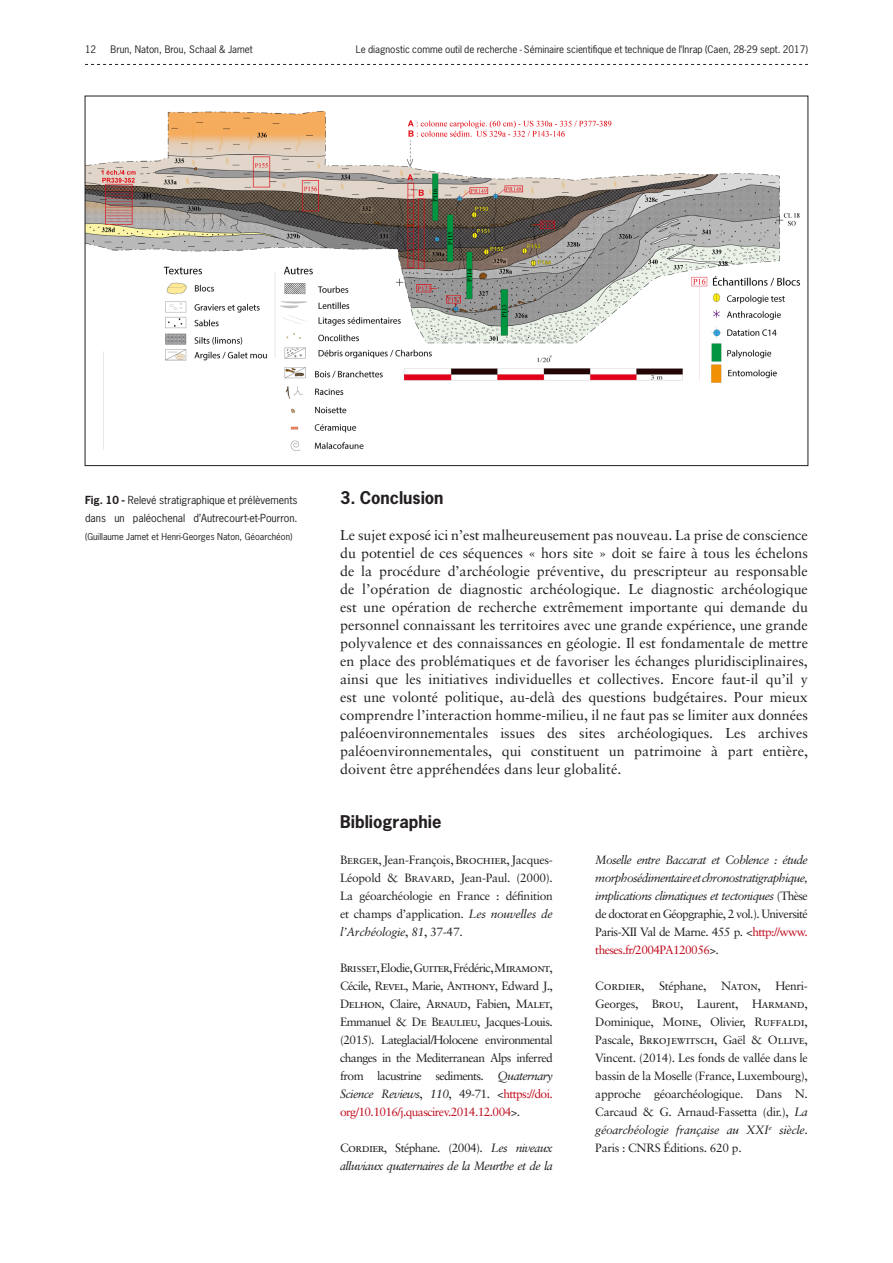
<style>
.page{position:relative;width:893px;height:1263px;background:#fff}
.page>*{position:absolute;margin:0;border:0;box-sizing:border-box;transform-origin:0 0}
.Titre_1_paragraphe{font:700 16.5px "News Gothic Std";color:#231f20}
.Texte{font:14.25px/18px "Sabon LT Pro";color:#231f20;text-align:justify}
.Bibliographie{font:12px/18px "Sabon LT Pro";letter-spacing:-.025em;color:#231f20;text-align:justify}
.Bibliographie-2{font:italic 12px/18px "Sabon LT Pro";letter-spacing:-.05em;color:#231f20}
.Légende{font:10.5px/18px "News Gothic Std";color:#231f20}
.t1{font:9.75px "News Gothic Std";color:#231f20}
.Légende-2{font:9px "News Gothic Std";color:#231f20}
.s1{font-weight:700}
.s2{font-style:italic}
.s3{color:#bf0c1d}
.s4{font-style:normal}
.s5{font-style:normal;color:#bf0c1d}
</style>
<div class="page">
<svg style="left:85px;top:64px;width:723px;height:1px"></svg>
<img style="left:87px;top:111px;width:713px;height:340px">
<p class="t1" style="left:85px;top:43px;width:13px">12</p>
<p class="t1" style="left:111px;top:43px;width:144px">Brun, Naton, Brou, Schaal &amp; Jamet</p>
<p class="t1" style="left:356px;top:43px;width:453px">Le diagnostic comme outil de recherche - Séminaire scientifique et technique de l’Inrap (Caen, 28-29 sept. 2017)</p>
<p class="Légende" style="left:85px;top:491px;width:214px"><span class="s1">Fig. 10 -</span> Relevé stratigraphique et prélèvements dans un paléochenal d’Autrecourt-et-Pourron.</p>
<p class="Légende-2" style="left:85px;top:531px;width:209px">(Guillaume Jamet et Henri-Georges Naton, Géoarchéon)</p>
<p class="Titre_1_paragraphe" style="left:340px;top:487px;width:105px">3. Conclusion</p>
<p class="Texte" style="left:340px;top:526px;width:469px">Le sujet exposé ici n’est malheureusement pas nouveau. La prise de conscience du potentiel de ces séquences « hors site » doit se faire à tous les échelons de la procédure d’archéologie préventive, du prescripteur au responsable de l’opération de diagnostic archéologique. Le diagnostic archéologique est une opération de recherche extrêmement importante qui demande du personnel connaissant les territoires avec une grande expérience, une grande polyvalence et des connaissances en géologie. Il est fondamentale de mettre en place des problématiques et de favoriser les échanges pluridisciplinaires, ainsi que les initiatives individuelles et collectives. Encore faut-il qu’il y est une volonté politique, au-delà des questions budgétaires. Pour mieux comprendre l’interaction homme-milieu, il ne faut pas se limiter aux données paléoenvironnementales issues des sites archéologiques. Les archives paléoenvironnementales, qui constituent un patrimoine à part entière, doivent être appréhendées dans leur globalité.</p>
<p class="Titre_1_paragraphe" style="left:340px;top:811px;width:103px">Bibliographie</p>
<p class="Bibliographie" style="left:340px;top:851px;width:214px">Berger, Jean-François, Brochier, Jacques-Léopold &amp; Bravard, Jean-Paul. (2000).<br>La géoarchéologie en France : définition et champs d’application. <span class="s2">Les nouvelles de l’Archéologie</span>, <span class="s2">81</span>, 37-47.</p>
<p class="Bibliographie" style="left:340px;top:959px;width:214px">Brisset, Elodie, Guiter, Frédéric, Miramont, Cécile, Revel, Marie, Anthony, Edward J., Delhon, Claire, Arnaud, Fabien, Malet, Emmanuel &amp; De Beaulieu, Jacques-Louis. (2015). Lateglacial/Holocene environmental changes in the Mediterranean Alps inferred from lacustrine sediments. <span class="s2">Quaternary Science Reviews</span>, <span class="s2">110</span>, 49-71. &lt;<span class="s3">https://doi. org/10.1016/j.quascirev.2014.12.004</span>&gt;.</p>
<p class="Bibliographie-2" style="left:340px;top:1139px;width:214px"><span class="s4">Cordier, Stéphane. (2004).</span> Les niveaux alluviaux quaternaires de la Meurthe et de la</p>
<p class="Bibliographie-2" style="left:595px;top:851px;width:214px;text-align:justify">Moselle entre Baccarat et Coblence : étude morphosédimentaire et chronostratigraphique, implications climatiques et tectoniques <span class="s4">(Thèse de doctorat en Géopgraphie, 2 vol.). Université Paris-XII Val de Marne. 455 p. &lt;</span><span class="s5">http://www. theses.fr/2004PA120056</span><span class="s4">&gt;.</span></p>
<p class="Bibliographie" style="left:595px;top:977px;width:214px">Cordier, Stéphane, Naton, Henri-Georges, Brou, Laurent, Harmand, Dominique, Moine, Olivier, Ruffaldi, Pascale, Brkojewitsch, Gaël &amp; Ollive, Vincent. (2014). Les fonds de vallée dans le bassin de la Moselle (France, Luxembourg), approche géoarchéologique. Dans N.<br>Carcaud &amp; G. Arnaud-Fassetta (dir.), <span class="s2">La géoarchéologie française au XXI</span><sup>e</sup> <span class="s2">siècle</span>.<br>Paris : CNRS Éditions. 620 p.</p>
</div>
